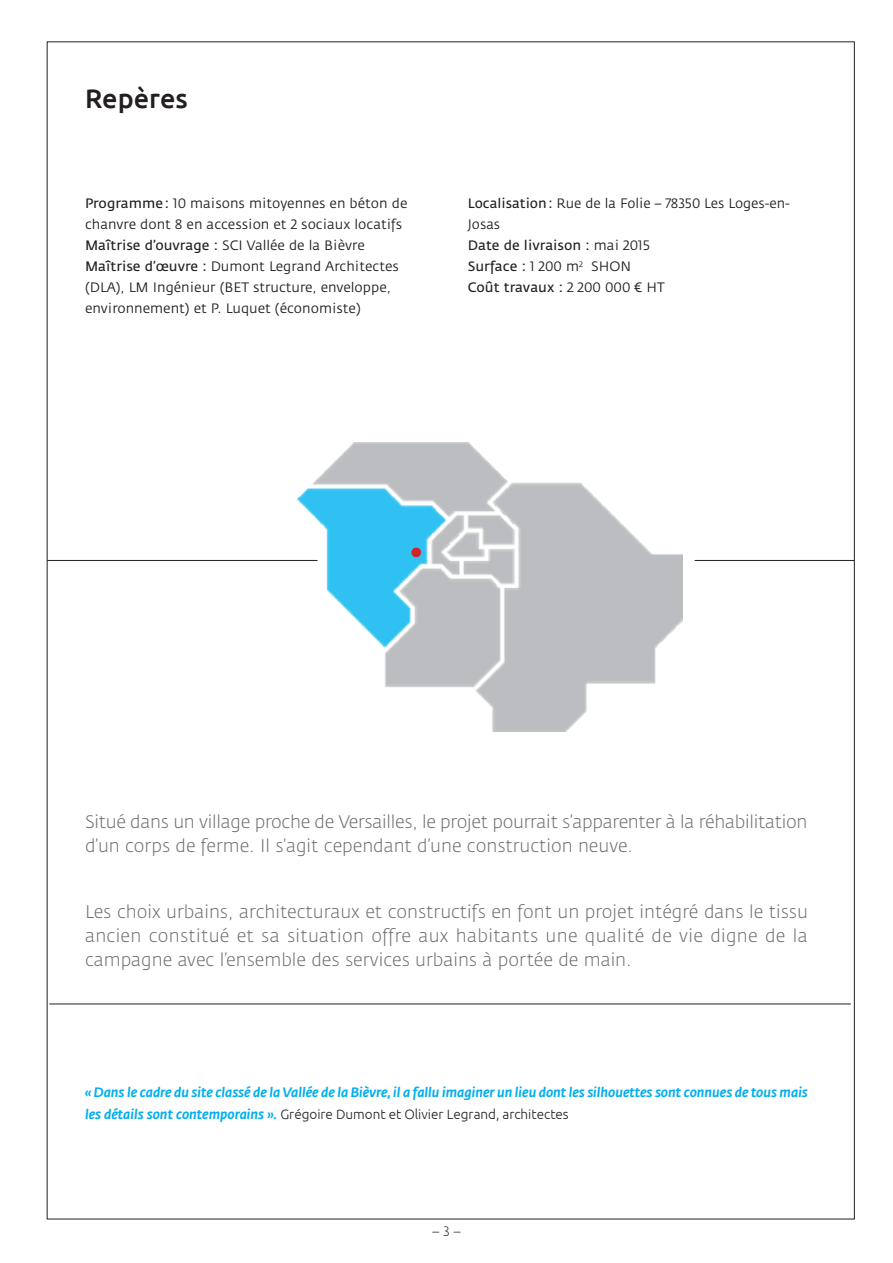
<style>
.page{position:relative;width:893px;height:1263px;background:#fff}
.page>*{position:absolute;margin:0;border:0;box-sizing:border-box;transform-origin:0 0}
.t1{font:500 27px "Ubuntu";color:#231f20}
.t2{font:300 18px/24px "Fedra Sans";color:#6c6d70}
.t3{font:13.5px/21px "Fedra Sans";color:#231f20}
.t4{font:italic 500 13.5px "Fedra Sans";color:#00aeef}
.t5{font:300 13.5px "Ubuntu";color:#231f20}
.t6{font:300 13.5px "Fedra Sans";color:#231f20}
.s1{font-style:inherit}
.s2{font-family:"Fedra Sans";font-weight:500;font-style:italic;color:#00aeef}
</style>
<div class="page">
<hr style="left:695px;top:560px;width:159px;height:1px;background:#231f20">
<hr style="left:50px;top:1004px;width:800px;height:1px;background:#231f20">
<hr style="left:48px;top:560px;width:269px;height:1px;background:#231f20">
<img style="left:298px;top:442px;width:384px;height:289px">
<div style="left:412px;top:548px;width:8px;height:8px;background:#d1232a;border-radius:50%"></div>
<div style="left:411px;top:548px;width:10px;height:9px;border:2px solid #d1232a;border-radius:50%"></div>
<h1 class="t1" style="left:85px;top:81px;width:104px">Repères</h1>
<p class="t3" style="left:85px;top:193px;width:324px"><span class="s1">Programme:</span> 10 maisons mitoyennes en béton de chanvre dont 8 en accession et 2 sociaux locatifs <span class="s1">Maîtrise d’ouvrage :</span> SCI Vallée de la Bièvre <span class="s1">Maîtrise d’œuvre :</span> Dumont Legrand Architectes (DLA), LM Ingénieur (BET structure, enveloppe, environnement) et P. Luquet (économiste)</p>
<p class="t3" style="left:468px;top:193px;width:324px"><span class="s1">Localisation:</span> Rue de la Folie – 78350 Les Loges-en-<br>Josas<br><span class="s1">Date de livraison :</span> mai 2015<br><span class="s1">Surface :</span> 1 200 m<sup>2</sup> SHON<br><span class="s1">Coût travaux :</span> 2 200 000 € HT</p>
<h2 class="t2" style="left:85px;top:810px;width:724px">Situé dans un village proche de Versailles, le projet pourrait s’apparenter à la réhabilitation d’un corps de ferme. Il s’agit cependant d’une construction neuve.</h2>
<h2 class="t2" style="left:85px;top:900px;width:724px;text-align:justify">Les choix urbains, architecturaux et constructifs en font un projet intégré dans le tissu ancien constitué et sa situation offre aux habitants une qualité de vie digne de la campagne avec l’ensemble des services urbains à portée de main.</h2>
<p class="t4" style="left:85px;top:1084px;width:724px">« Dans le cadre du site classé de la Vallée de la Bièvre, il a fallu imaginer un lieu dont les silhouettes sont connues de tous mais</p>
<p class="t5" style="left:85px;top:1106px;width:485px"><span class="s2">les détails sont contemporains ».</span> Grégoire Dumont et Olivier Legrand, architectes</p>
<p class="t6" style="left:432px;top:1224px;width:30px">– 3 –</p>
</div>
